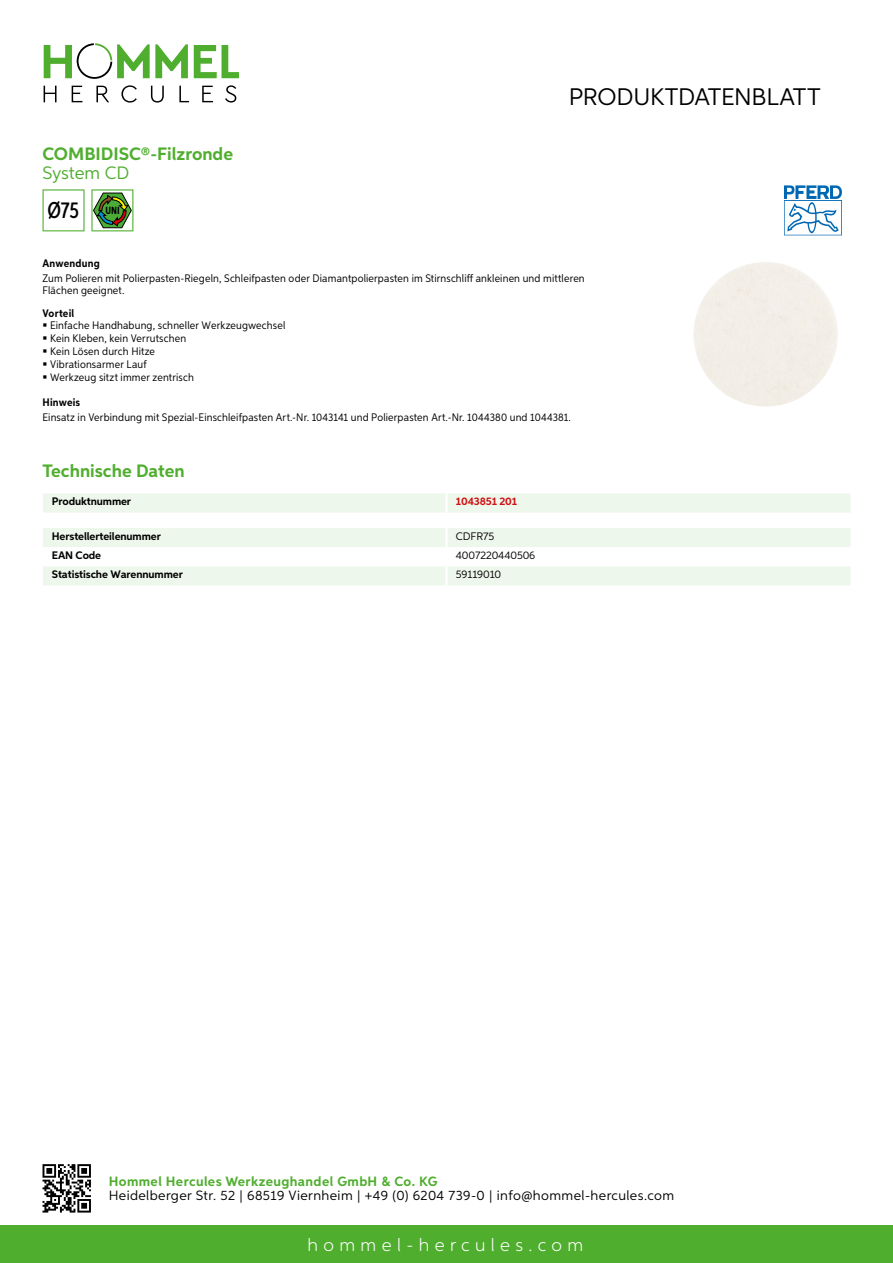
<style>
.page{position:relative;width:893px;height:1263px;background:#fff}
.page>*{position:absolute;margin:0;border:0;box-sizing:border-box;transform-origin:0 0}
.t1{font:24px "Aspira";letter-spacing:-.01em;color:#000}
.t2{font:500 22.95px "Aspira XX Nar";color:#000}
.t3{font:700 18px "Aspira";color:#50ae2f}
.t4{font:300 18px "Aspira";letter-spacing:.3em;color:#fff}
.t5{font:18px "Aspira";letter-spacing:-.01em;color:#50ae2f}
.t6{font:13.5px "Aspira";letter-spacing:.03em;color:#000}
.t7{font:700 13.5px "Aspira";letter-spacing:.03em;color:#50ae2f}
.t8{font:10.95px/12.8px "Aspira Nar";letter-spacing:.015em;color:#000}
.t9{font:700 10.95px "Aspira";letter-spacing:-.01em;color:#000}
.t10{font:10.95px "Aspira";letter-spacing:-.01em;color:#000}
.t11{font:700 10.95px "Aspira Nar";letter-spacing:.02em;color:#000}
.t12{font:700 10.95px "Aspira";letter-spacing:-.01em;color:#cd1013}
</style>
<div class="page">
<div style="left:0;top:1226px;width:893px;height:37px;background:#50ae2f"></div>
<svg style="left:43px;top:1164px;width:48px;height:48px"></svg>
<svg style="left:194px;top:45px;width:45px;height:33px"></svg>
<svg style="left:44px;top:43px;width:144px;height:36px"></svg>
<svg style="left:44px;top:86px;width:13px;height:16px"></svg>
<svg style="left:72px;top:86px;width:10px;height:16px"></svg>
<svg style="left:96px;top:86px;width:13px;height:16px"></svg>
<svg style="left:121px;top:85px;width:16px;height:18px"></svg>
<svg style="left:151px;top:86px;width:13px;height:17px"></svg>
<svg style="left:179px;top:86px;width:10px;height:16px"></svg>
<svg style="left:202px;top:86px;width:11px;height:16px"></svg>
<svg style="left:225px;top:85px;width:11px;height:18px"></svg>
<div style="left:43px;top:493px;width:807px;height:20px;background:#eef7eb"></div>
<hr style="left:445px;top:493px;width:3px;height:20px;background:#fff">
<svg style="left:43px;top:528px;width:807px;height:57px"></svg>
<hr style="left:445px;top:566px;width:3px;height:19px;background:#fff">
<svg style="left:43px;top:189px;width:42px;height:42px"></svg>
<svg style="left:91px;top:189px;width:42px;height:42px"></svg>
<svg style="left:784px;top:185px;width:58px;height:50px"></svg>
<h3 class="t3" style="left:43px;top:142px;width:192px">COMBIDISC®-Filzronde</h3>
<h3 class="t5" style="left:43px;top:162px;width:86px">System CD</h3>
<h2 class="t2" style="left:47px;top:196px;width:74px">Ø75 <sup>UNI</sup></h2>
<h1 class="t1" style="left:569px;top:82px;width:253px">Produktdatenblatt</h1>
<p class="t11" style="left:43px;top:257px;width:59px">Anwendung</p>
<p class="t8" style="left:43px;top:273px;width:544px;line-height:12px">Zum Polieren mit Polierpasten-Riegeln, Schleifpasten oder Diamantpolierpasten im Stirnschliff ankleinen und mittleren<br>Flächen geeignet.</p>
<p class="t11" style="left:43px;top:306px;width:33px">Vorteil</p>
<p class="t8" style="left:50px;top:319px;width:237px">Einfache Handhabung, schneller Werkzeugwechsel<br>Kein Kleben, kein Verrutschen<br>Kein Lösen durch Hitze<br>Vibrationsarmer Lauf<br>Werkzeug sitzt immer zentrisch</p>
<p class="t11" style="left:43px;top:395px;width:39px">Hinweis</p>
<p class="t8" style="left:43px;top:411px;width:530px">Einsatz in Verbindung mit Spezial-Einschleifpasten Art.-Nr. 1043141 und Polierpasten Art.-Nr. 1044380 und 1044381.</p>
<h3 class="t3" style="left:43px;top:459px;width:144px">Technische Daten</h3>
<p class="t9" style="left:52px;top:495px;width:81px">Produktnummer</p>
<p class="t12" style="left:456px;top:495px;width:63px">1043851 201</p>
<p class="t9" style="left:52px;top:529px;width:111px">Herstellerteilenummer</p>
<p class="t10" style="left:456px;top:529px;width:40px">CDFR75</p>
<p class="t9" style="left:52px;top:549px;width:51px">EAN Code</p>
<p class="t10" style="left:456px;top:549px;width:81px">4007220440506</p>
<p class="t9" style="left:52px;top:568px;width:132px">Statistische Warennummer</p>
<p class="t10" style="left:456px;top:568px;width:47px">59119010</p>
<p class="t7" style="left:109px;top:1172px;width:330px">Hommel Hercules Werkzeughandel GmbH &amp; Co. KG</p>
<p class="t6" style="left:109px;top:1187px;width:567px">Heidelberger Str. 52 | 68519 Viernheim | +49 (0) 6204 739-0 | info@hommel-hercules.com</p>
<h3 class="t4" style="left:307px;top:1234px;width:277px">hommel-hercules.com</h3>
</div>
